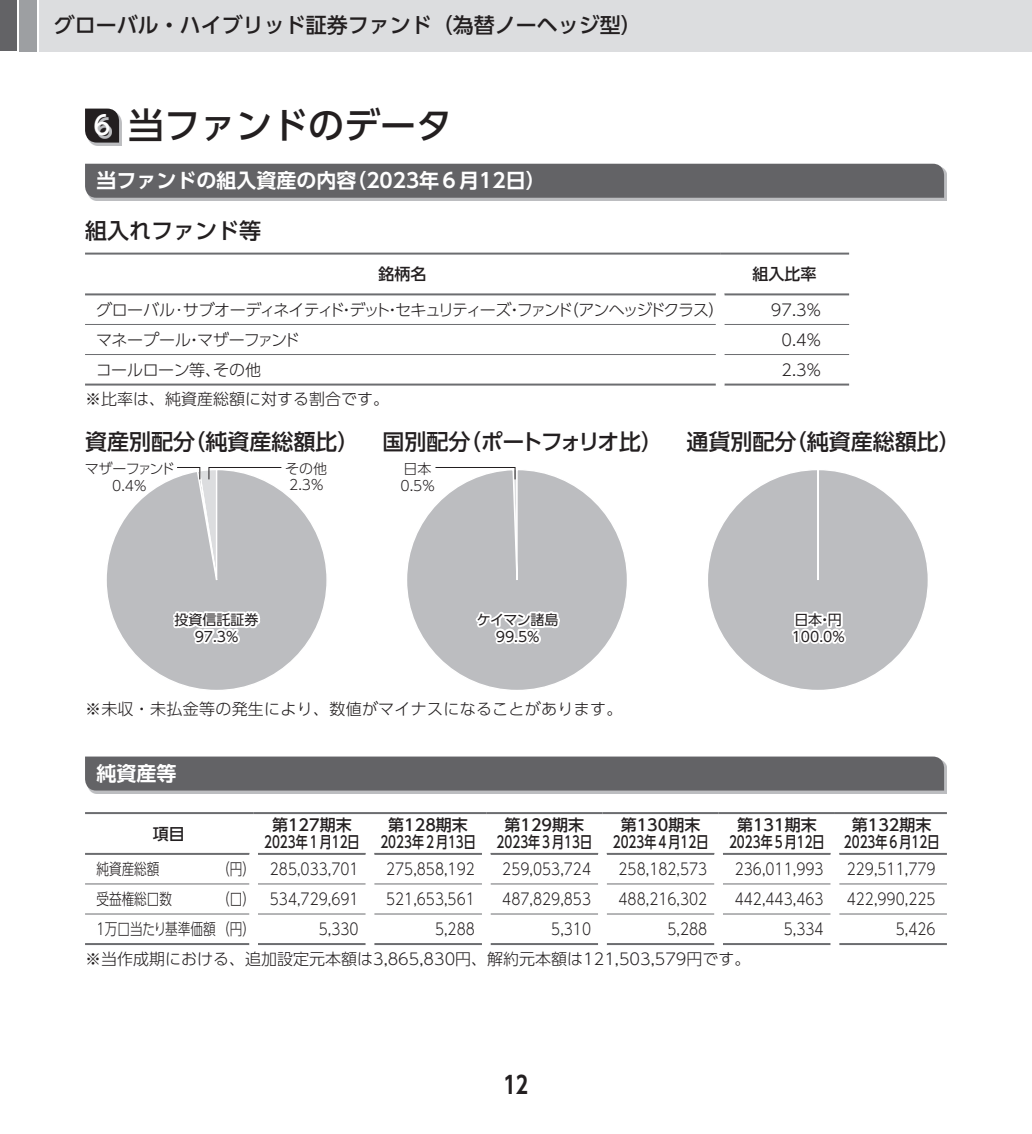
<style>
.page{position:relative;width:1032px;height:1134px;background:#fff}
.page>*{position:absolute;margin:0;border:0;box-sizing:border-box;transform-origin:0 0}
.t1{font:500 36px "UD Shin Go Pro";color:#231f20}
.t2{font:700 24px "UD Shin Go Pro De";color:#231f20}
.t3{font:500 22px "UD Shin Go Pro";color:#231f20}
.t4{font:500 21px "UD Shin Go Pro";color:#231f20}
.t5{font:700 20px "UD Shin Go Pro De";color:#fff}
.t6{font:300 16px "UD Shin Go Pro";color:#231f20;scale:.86 1}
.t7{font:300 16px "UD Shin Go Pro";color:#231f20}
.t8{font:500 16px "UD Shin Go Pro";color:#231f20;scale:.75 1}
.t9{font:300 16px "UD Shin Go Pro";color:#231f20;scale:.79 1}
.t10{font:300 16px "UD Shin Go Pro";letter-spacing:-.11em;color:#231f20}
.t11{font:500 16px "UD Shin Go Pro";color:#231f20}
.t12{font:300 16px "UD Shin Go Pro";letter-spacing:.02em;color:#231f20}
.t13{font:300 16px "UD Shin Go Pro";letter-spacing:-.02em;color:#231f20}
.t14{font:300 16px "UD Shin Go Pro";letter-spacing:-.03em;color:#231f20}
.t15{font:14px/16.8px "UD Shin Go Pro";color:#231f20}
.t16{font:300 14px/16.8px "UD Shin Go Pro";letter-spacing:-.02em;color:#231f20}
.t17{font:14px/16.8px "UD Shin Go Pro";letter-spacing:-.04em;color:#231f20;text-align:center}
.t18{font:300 14px/16.8px "UD Shin Go Pro";letter-spacing:-.1em;color:#231f20;text-align:center}
.s1{font-size:26px;color:#fff}
</style>
<div class="page">
<div style="left:0;top:0;width:17px;height:51px;background:#636366"></div>
<div style="left:20px;top:0;width:17px;height:51px;background:#9d9fa2"></div>
<div style="left:40px;top:0;width:992px;height:51px;background:#dcdddf"></div>
<div style="left:88px;top:759px;width:859px;height:34px;background:linear-gradient(to right,#bcbdc0,#bcbdc0)"></div>
<div style="left:85px;top:756px;width:859px;height:34px;background:#636366"></div>
<hr style="left:85px;top:884px;width:164px;height:1px;background:#6c6d70">
<hr style="left:258px;top:884px;width:108px;height:1px;background:#6c6d70">
<hr style="left:374px;top:884px;width:108px;height:1px;background:#6c6d70">
<hr style="left:490px;top:884px;width:108px;height:1px;background:#6c6d70">
<hr style="left:607px;top:884px;width:107px;height:1px;background:#6c6d70">
<hr style="left:723px;top:884px;width:108px;height:1px;background:#6c6d70">
<hr style="left:839px;top:884px;width:108px;height:1px;background:#6c6d70">
<hr style="left:85px;top:914px;width:164px;height:1px;background:#6c6d70">
<hr style="left:258px;top:914px;width:108px;height:1px;background:#6c6d70">
<hr style="left:374px;top:914px;width:108px;height:1px;background:#6c6d70">
<hr style="left:490px;top:914px;width:108px;height:1px;background:#6c6d70">
<hr style="left:607px;top:914px;width:107px;height:1px;background:#6c6d70">
<hr style="left:723px;top:914px;width:108px;height:1px;background:#6c6d70">
<hr style="left:839px;top:914px;width:108px;height:1px;background:#6c6d70">
<hr style="left:85px;top:943px;width:164px;height:2px;background:#6c6d70">
<hr style="left:258px;top:943px;width:108px;height:2px;background:#6c6d70">
<hr style="left:374px;top:943px;width:108px;height:2px;background:#6c6d70">
<hr style="left:490px;top:943px;width:108px;height:2px;background:#6c6d70">
<hr style="left:607px;top:943px;width:107px;height:2px;background:#6c6d70">
<hr style="left:723px;top:943px;width:108px;height:2px;background:#6c6d70">
<hr style="left:839px;top:943px;width:108px;height:2px;background:#6c6d70">
<hr style="left:85px;top:812px;width:169px;height:2px;background:#6c6d70">
<hr style="left:254px;top:812px;width:116px;height:2px;background:#6c6d70">
<hr style="left:370px;top:812px;width:116px;height:2px;background:#6c6d70">
<hr style="left:486px;top:812px;width:116px;height:2px;background:#6c6d70">
<hr style="left:602px;top:812px;width:117px;height:2px;background:#6c6d70">
<hr style="left:719px;top:812px;width:116px;height:2px;background:#6c6d70">
<hr style="left:835px;top:812px;width:112px;height:2px;background:#6c6d70">
<hr style="left:85px;top:853px;width:164px;height:2px;background:#6c6d70">
<hr style="left:258px;top:853px;width:108px;height:2px;background:#6c6d70">
<hr style="left:374px;top:853px;width:108px;height:2px;background:#6c6d70">
<hr style="left:490px;top:853px;width:108px;height:2px;background:#6c6d70">
<hr style="left:607px;top:853px;width:107px;height:2px;background:#6c6d70">
<hr style="left:723px;top:853px;width:108px;height:2px;background:#6c6d70">
<hr style="left:839px;top:853px;width:108px;height:2px;background:#6c6d70">
<div style="left:88px;top:111px;width:34px;height:34px;background:#bcbdc0"></div>
<svg style="left:85px;top:109px;width:34px;height:34px"></svg>
<svg style="left:98px;top:117px;width:14px;height:22px"></svg>
<div style="left:88px;top:166px;width:859px;height:35px;background:#bcbdc0"></div>
<div style="left:85px;top:164px;width:859px;height:34px;background:#636366"></div>
<hr style="left:85px;top:324px;width:631px;height:1px;background:#6c6d70">
<hr style="left:724px;top:324px;width:125px;height:1px;background:#6c6d70">
<hr style="left:85px;top:354px;width:631px;height:1px;background:#6c6d70">
<hr style="left:724px;top:354px;width:125px;height:1px;background:#6c6d70">
<hr style="left:85px;top:384px;width:631px;height:2px;background:#6c6d70">
<hr style="left:724px;top:384px;width:125px;height:2px;background:#6c6d70">
<hr style="left:85px;top:253px;width:635px;height:2px;background:#6c6d70">
<hr style="left:720px;top:253px;width:129px;height:2px;background:#6c6d70">
<hr style="left:85px;top:293px;width:631px;height:2px;background:#6c6d70">
<hr style="left:724px;top:293px;width:125px;height:2px;background:#6c6d70">
<div style="left:707px;top:469px;width:221px;height:221px;background:#bcbdc0;border-radius:110px"></div>
<svg style="left:791px;top:611px;width:55px;height:33px"></svg>
<div style="left:406px;top:469px;width:221px;height:221px;background:#bcbdc0;border-radius:110px"></div>
<svg style="left:475px;top:611px;width:85px;height:33px"></svg>
<svg style="left:435px;top:467px;width:83px;height:113px"></svg>
<svg style="left:106px;top:478px;width:221px;height:212px"></svg>
<svg style="left:171px;top:605px;width:95px;height:49px"></svg>
<svg style="left:176px;top:467px;width:106px;height:115px;background:#c3c4c6"></svg>
<h3 class="t4" style="left:54px;top:8px;width:590px">グローバル・ハイブリッド証券ファンド（為替ノーヘッジ型）</h3>
<h1 class="t1" style="left:93px;top:97px;width:360px"><span class="s1">6</span> 当ファンドのデータ</h1>
<p class="t5" style="left:96px;top:164px;width:451px">当ファンドの組入資産の内容（2023年６月12日）</p>
<h3 class="t3" style="left:85px;top:212px;width:178px">組入れファンド等</h3>
<p class="t11" style="left:379px;top:261px;width:49px">銘柄名</p>
<p class="t11" style="left:752px;top:261px;width:65px">組入比率</p>
<p class="t10" style="left:96px;top:296px;width:630px">グローバル･サブオーディネイティド・デット・セキュリティーズ・ファンド（アンヘッジドクラス）</p>
<p class="t7" style="left:771px;top:296px;width:51px">97.3%</p>
<p class="t13" style="left:96px;top:327px;width:205px">マネープール・マザーファンド</p>
<p class="t7" style="left:781px;top:327px;width:41px">0.4%</p>
<p class="t14" style="left:96px;top:357px;width:167px">コールローン等、その他</p>
<p class="t7" style="left:781px;top:357px;width:41px">2.3%</p>
<p class="t7" style="left:85px;top:386px;width:305px">※比率は、純資産総額に対する割合です。</p>
<h3 class="t3" style="left:85px;top:424px;width:877px">資産別配分（純資産総額比） 国別配分（ポートフォリオ比） 通貨別配分（純資産総額比）</h3>
<p class="t18" style="left:85px;top:460px;width:91px">マザーファンド<br>0.4%</p>
<p class="t16" style="left:285px;top:459px;width:43px">その他<br>2.3%</p>
<p class="t15" style="left:175px;top:611px;width:85px;text-align:center">投資信託証券<br>97.3%</p>
<p class="t16" style="left:400px;top:460px;width:36px">日本<br>0.5%</p>
<p class="t17" style="left:477px;top:611px;width:83px">ケイマン諸島<br>99.5%</p>
<p class="t12" style="left:85px;top:696px;width:539px">※未収・未払金等の発生により、数値がマイナスになることがあります。</p>
<p class="t5" style="left:96px;top:757px;width:81px">純資産等</p>
<p class="t15" style="left:792px;top:611px;width:55px">日本・円<br>100.0%</p>
<p class="t11" style="left:153px;top:820px;width:33px">項目</p>
<p class="t11" style="left:272px;top:812px;width:81px">第127期末</p>
<p class="t11" style="left:388px;top:812px;width:81px">第128期末</p>
<p class="t11" style="left:504px;top:812px;width:81px">第129期末</p>
<p class="t11" style="left:621px;top:812px;width:81px">第130期末</p>
<p class="t11" style="left:737px;top:812px;width:81px">第131期末</p>
<p class="t11" style="left:852px;top:812px;width:81px">第132期末</p>
<p class="t8" style="left:264px;top:829px;width:129px">2023年１月12日</p>
<p class="t8" style="left:380px;top:829px;width:129px">2023年２月13日</p>
<p class="t8" style="left:496px;top:829px;width:129px">2023年３月13日</p>
<p class="t8" style="left:613px;top:829px;width:129px">2023年４月12日</p>
<p class="t8" style="left:729px;top:829px;width:282px">2023年５月12日 2023年６月12日</p>
<p class="t9" style="left:96px;top:856px;width:82px">純資産総額</p>
<p class="t9" style="left:217px;top:856px;width:181px">（円） 285,033,701</p>
<p class="t6" style="left:386px;top:856px;width:105px">275,858,192</p>
<p class="t6" style="left:502px;top:856px;width:105px">259,053,724</p>
<p class="t6" style="left:618px;top:856px;width:105px">258,182,573</p>
<p class="t6" style="left:735px;top:856px;width:105px">236,011,993</p>
<p class="t6" style="left:847px;top:856px;width:105px">229,511,779</p>
<p class="t9" style="left:96px;top:886px;width:98px">受益権総口数</p>
<p class="t9" style="left:217px;top:886px;width:181px">（口） 534,729,691</p>
<p class="t6" style="left:386px;top:886px;width:105px">521,653,561</p>
<p class="t6" style="left:502px;top:886px;width:105px">487,829,853</p>
<p class="t6" style="left:618px;top:886px;width:105px">488,216,302</p>
<p class="t6" style="left:735px;top:886px;width:105px">442,443,463</p>
<p class="t6" style="left:847px;top:886px;width:105px">422,990,225</p>
<p class="t9" style="left:96px;top:916px;width:202px">1万口当たり基準価額（円）</p>
<p class="t6" style="left:319px;top:916px;width:48px">5,330</p>
<p class="t6" style="left:435px;top:916px;width:48px">5,288</p>
<p class="t6" style="left:551px;top:916px;width:48px">5,310</p>
<p class="t6" style="left:667px;top:916px;width:48px">5,288</p>
<p class="t6" style="left:784px;top:916px;width:48px">5,334</p>
<p class="t6" style="left:896px;top:916px;width:48px">5,426</p>
<p class="t7" style="left:85px;top:946px;width:667px">※当作成期における、追加設定元本額は3,865,830円、解約元本額は121,503,579円です。</p>
<h2 class="t2" style="left:504px;top:1065px;width:26px">12</h2>
</div>
